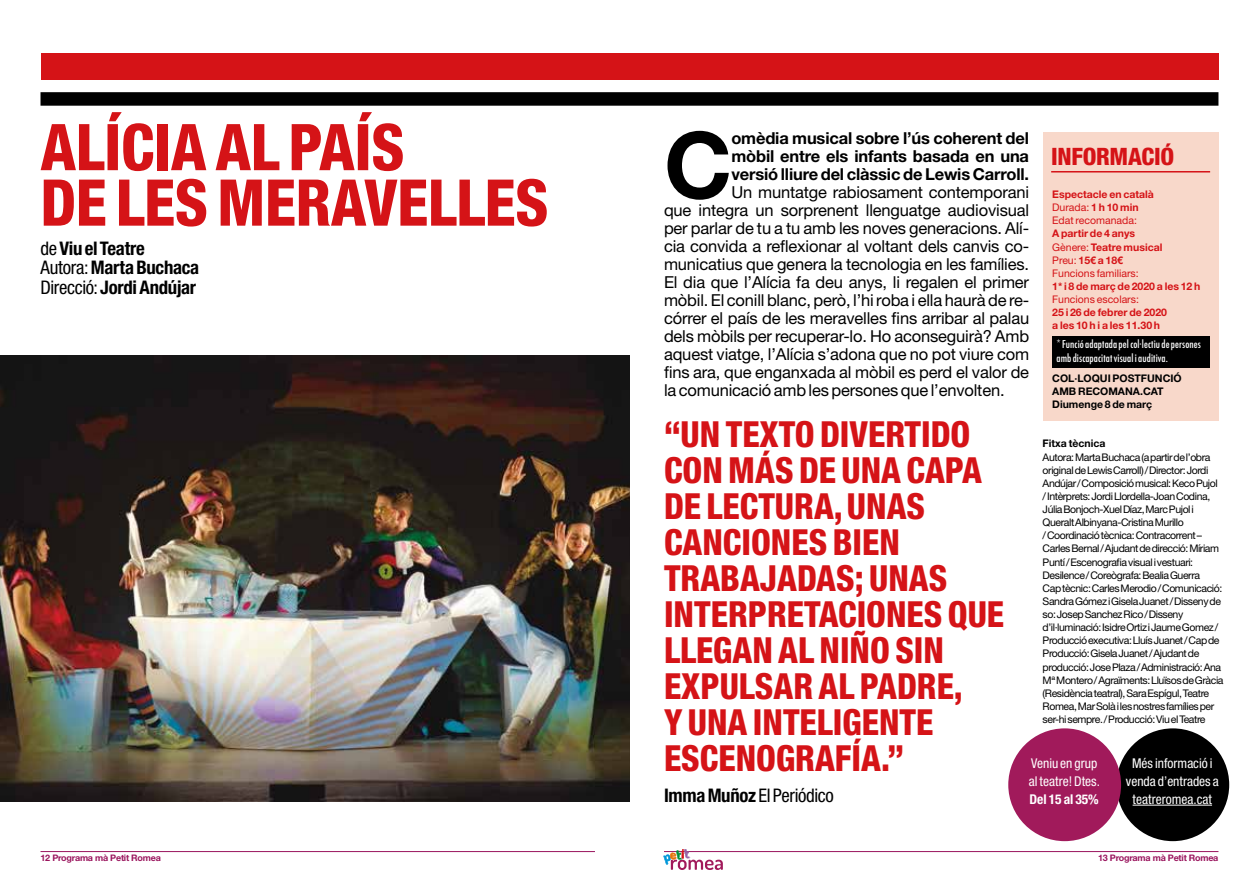
<style>
.page{position:relative;width:1259px;height:893px;background:#fff}
.page>*{position:absolute;margin:0;border:0;box-sizing:border-box;transform-origin:0 0}
.t1{font:700 92.1px "Helvetica Neue LT Std";color:#000}
.t2{font:800 condensed 64.5px/55.5px "Helvetica Neue LT Std";letter-spacing:-.005em;color:#d51317;scale:.96 1}
.t3{font:800 condensed 36px/36px "Helvetica Neue LT Std";color:#d51317;scale:.96 1}
.t4{font:800 condensed 24px "Helvetica Neue LT Std";letter-spacing:-.015em;color:#d51317}
.t5{font:700 condensed 18.75px/19.6px "Helvetica Neue LT Std";letter-spacing:-.015em;color:#000}
.t6{font:condensed 18.75px "Helvetica Neue LT Std";letter-spacing:-.015em;color:#000}
.t7{font:16.5px/18px "Helvetica Neue LT Std";letter-spacing:-.01em;color:#000;text-align:justify}
.t8{font:700 16.5px/18px "Helvetica Neue LT Std";letter-spacing:-.01em;color:#000;text-align:justify}
.t9{font:condensed 13.5px/18px "Helvetica Neue LT Std";color:#fff;text-align:center}
.t10{font:700 condensed 13.5px "Helvetica Neue LT Std";color:#fff}
.t11{font:10.5px/13.2px "Helvetica Neue LT Std";letter-spacing:-.04em;color:#000}
.t12{font:700 10.5px/13.2px "Helvetica Neue LT Std";color:#d51317}
.t13{font:500 condensed 10.5px/13.5px "Futura";letter-spacing:.01em;color:#fff}
.t14{font:700 10.5px/13.2px "Helvetica Neue LT Std";color:#000}
.t15{font:10.5px "Helvetica Neue LT Std";color:#d51317}
.t16{font:700 9px "Helvetica Neue LT Std";letter-spacing:-.025em;color:#9a155e}
.s1{font-weight:400}
.s2{font-weight:700}
</style>
<div class="page">
<hr style="left:40px;top:851px;width:555px;height:1px;background:#9a155e">
<hr style="left:664px;top:851px;width:554px;height:1px;background:#9a155e">
<svg style="left:663px;top:849px;width:60px;height:21px"></svg>
<div style="left:40px;top:92px;width:1178px;height:14px;background:#000"></div>
<div style="left:40px;top:54px;width:1178px;height:26px;background:#d51317"></div>
<img style="left:0;top:356px;width:629px;height:446px">
<div style="left:1042px;top:132px;width:176px;height:289px;background:#f8d8ca"></div>
<hr style="left:1051px;top:171px;width:159px;height:2px;background:#d51317">
<div style="left:1052px;top:336px;width:158px;height:32px;background:#000"></div>
<div style="left:1116px;top:728px;width:113px;height:113px;background:#000;border-radius:50%"></div>
<hr style="left:1132px;top:805px;width:80px;height:1px;background:#fff">
<div style="left:1008px;top:728px;width:113px;height:113px;background:#a11a5b;border-radius:50%"></div>
<h2 class="t2" style="left:40px;top:118px;width:531px">ALÍCIA AL PAÍS<br>DE LES MERAVELLES</h2>
<h3 class="t5" style="left:40px;top:238px;width:160px"><span class="s1">de</span> Viu el Teatre<br><span class="s1">Autora:</span> Marta Buchaca<br><span class="s1">Direcció:</span> Jordi Andújar</h3>
<h1 class="t1" style="left:664px;top:108px;width:70px">C</h1>
<h3 class="t8" style="left:731px;top:129px;width:299px">omèdia musical sobre l’ús coherent del mòbil entre els infants basada en una versió lliure del clàssic de Lewis Carroll.</h3>
<p class="t7" style="left:664px;top:183px;width:367px;text-indent:67px">Un muntatge rabiosament contemporani que integra un sorprenent llenguatge audiovisual per parlar de tu a tu amb les noves generacions. Alí&shy;cia convida a reflexionar al voltant dels canvis co&shy;municatius que genera la tecnologia en les famílies.<br>El dia que l’Alícia fa deu anys, li regalen el primer mòbil. El conill blanc, però, l’hi roba i ella haurà de re&shy;córrer el país de les meravelles fins arribar al palau dels mòbils per recuperar-lo. Ho aconseguirà? Amb aquest viatge, l’Alícia s’adona que no pot viure com fins ara, que enganxada al mòbil es perd el valor de la comunicació amb les persones que l’envolten.</p>
<h3 class="t4" style="left:1051px;top:141px;width:125px">INFORMACIÓ</h3>
<p class="t12" style="left:1052px;top:187px;width:103px">Espectacle en català<br><span class="s1">Durada:</span> 1 h 10 min<br><span class="s1">Edat recomanada:</span></p>
<p class="t12" style="left:1052px;top:227px;width:112px">A partir de 4 anys<br><span class="s1">Gènere:</span> Teatre musical<br><span class="s1">Preu:</span> 15€ a 18€<br><span class="s1">Funcions familiars:</span></p>
<p class="t12" style="left:1052px;top:279px;width:150px">1* i 8 de març de 2020 a les 12 h</p>
<p class="t15" style="left:1052px;top:293px;width:88px">Funcions escolars:</p>
<p class="t12" style="left:1052px;top:306px;width:116px">25 i 26 de febrer de 2020 a les 10 h i a les 11.30 h</p>
<p class="t13" style="left:1056px;top:338px;width:146px">* Funció adaptada pel col·lectiu de persones amb discapacitat visual i auditiva.</p>
<p class="t14" style="left:1052px;top:371px;width:131px">COL·LOQUI POSTFUNCIÓ<br>AMB RECOMANA.CAT<br>Diumenge 8 de març</p>
<h3 class="t3" style="left:664px;top:416px;width:356px">“UN TEXTO DIVERTIDO<br>CON MÁS DE UNA CAPA<br>DE LECTURA, UNAS<br>CANCIONES BIEN<br>TRABAJADAS; UNAS<br>INTERPRETACIONES QUE<br>LLEGAN AL NIÑO SIN<br>EXPULSAR AL PADRE,<br>Y UNA INTELIGENTE<br>ESCENOGRAFÍA.”</h3>
<h3 class="t6" style="left:664px;top:785px;width:171px"><span class="s2">Imma Muñoz</span> El Periódico</h3>
<p class="t14" style="left:1042px;top:437px;width:64px">Fitxa tècnica</p>
<p class="t11" style="left:1042px;top:450px;width:182px">Autora: Marta Buchaca (a partir de l’obra original de Lewis Carroll) / Director: Jordi Andújar / Composició musical: Keco Pujol / Intèrprets: Jordi Llordella-Joan Codina, Júlia Bonjoch-Xuel Díaz, Marc Pujol i Queralt Albinyana-Cristina Murillo<br>/ Coordinació tècnica: Contracorrent – Carles Bernal / Ajudant de direcció: Míriam Puntí / Escenografia visual i vestuari:<br>Desilence / Coreògrafa: Bealia Guerra<br>Cap tècnic: Carles Merodio / Comunicació:<br>Sandra Gómez i Gisela Juanet / Disseny de so: Josep Sanchez Rico / Disseny d’il·luminació: Isidre Ortiz i Jaume Gomez / Producció executiva: Lluís Juanet / Cap de Producció: Gisela Juanet / Ajudant de producció: Jose Plaza / Administració: Ana Mª Montero / Agraïments: Lluïsos de Gràcia (Residència teatral), Sara Espígul, Teatre Romea, Mar Solà i les nostres famílies per ser-hi sempre. / Producció: Viu el Teatre</p>
<p class="t9" style="left:1029px;top:754px;width:72px;text-align:left">Veniu en grup al teatre! Dtes.</p>
<p class="t10" style="left:1029px;top:791px;width:71px">Del 15 al 35%</p>
<p class="t9" style="left:1126px;top:754px;width:94px">Més informació i venda d’entrades a teatreromea.cat</p>
<p class="t16" style="left:40px;top:852px;width:122px">12 Programa mà Petit Romea</p>
<p class="t16" style="left:1098px;top:852px;width:122px">13 Programa mà Petit Romea</p>
</div>
